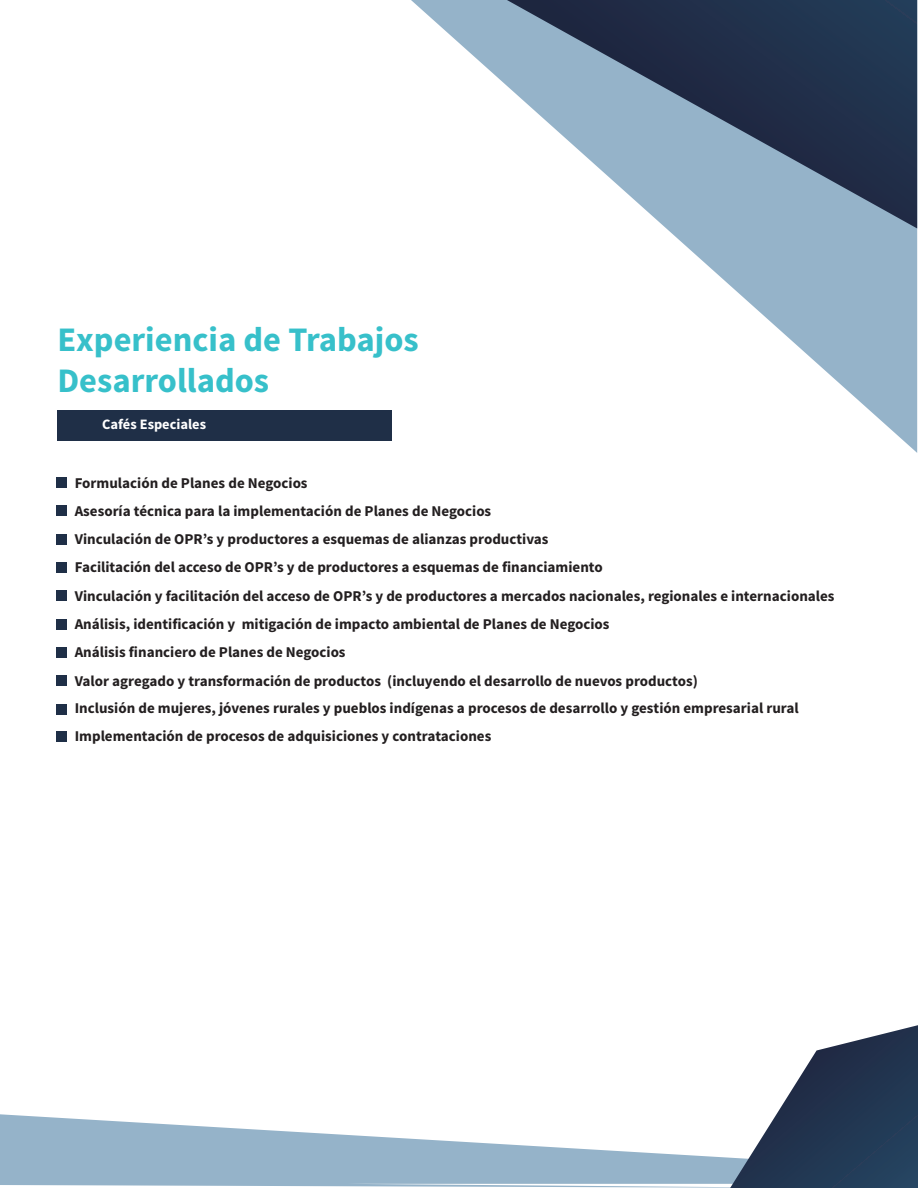
<style>
.page{position:relative;width:918px;height:1188px;background:#fff}
.page>*{position:absolute;margin:0;border:0;box-sizing:border-box;transform-origin:0 0}
.t1{font:700 34.35px/41.2px "Source Sans Pro";color:#37c0ca}
.t2{font:700 15px/28.2px "Source Sans Pro";color:#231f20}
.t3{font:700 14.4px "Source Sans Pro";color:#fff}
</style>
<div class="page">
<svg style="left:0;top:1114px;width:730px;height:74px;fill:#95b3c9"></svg>
<svg style="left:411px;top:0;width:506px;height:453px"></svg>
<svg style="left:507px;top:0;width:410px;height:228px"></svg>
<svg style="left:730px;top:1025px;width:188px;height:163px"></svg>
<div style="left:57px;top:411px;width:335px;height:30px;background:#1f2f47"></div>
<div style="left:56px;top:477px;width:11px;height:11px;background:#1f2f47"></div>
<div style="left:56px;top:506px;width:11px;height:10px;background:#1f2f47"></div>
<div style="left:56px;top:534px;width:11px;height:10px;background:#1f2f47"></div>
<div style="left:56px;top:562px;width:11px;height:11px;background:#1f2f47"></div>
<div style="left:56px;top:591px;width:11px;height:10px;background:#1f2f47"></div>
<div style="left:56px;top:619px;width:11px;height:10px;background:#1f2f47"></div>
<div style="left:56px;top:647px;width:11px;height:11px;background:#1f2f47"></div>
<div style="left:56px;top:676px;width:11px;height:10px;background:#1f2f47"></div>
<div style="left:56px;top:704px;width:11px;height:10px;background:#1f2f47"></div>
<div style="left:56px;top:732px;width:11px;height:10px;background:#1f2f47"></div>
<h1 class="t1" style="left:57px;top:320px;width:363px">Experiencia de Trabajos<br>Desarrollados</h1>
<p class="t3" style="left:102px;top:415px;width:106px">Cafés Especiales</p>
<p class="t2" style="left:75px;top:469px;width:761px">Formulación de Planes de Negocios<br>Asesoría técnica para la implementación de Planes de Negocios<br>Vinculación de OPR’s y productores a esquemas de alianzas productivas<br>Facilitación del acceso de OPR’s y de productores a esquemas de financiamiento<br>Vinculación y facilitación del acceso de OPR’s y de productores a mercados nacionales, regionales e internacionales Análisis, identificación y mitigación de impacto ambiental de Planes de Negocios<br>Análisis financiero de Planes de Negocios<br>Valor agregado y transformación de productos (incluyendo el desarrollo de nuevos productos)<br>Inclusión de mujeres, jóvenes rurales y pueblos indígenas a procesos de desarrollo y gestión empresarial rural Implementación de procesos de adquisiciones y contrataciones</p>
</div>
